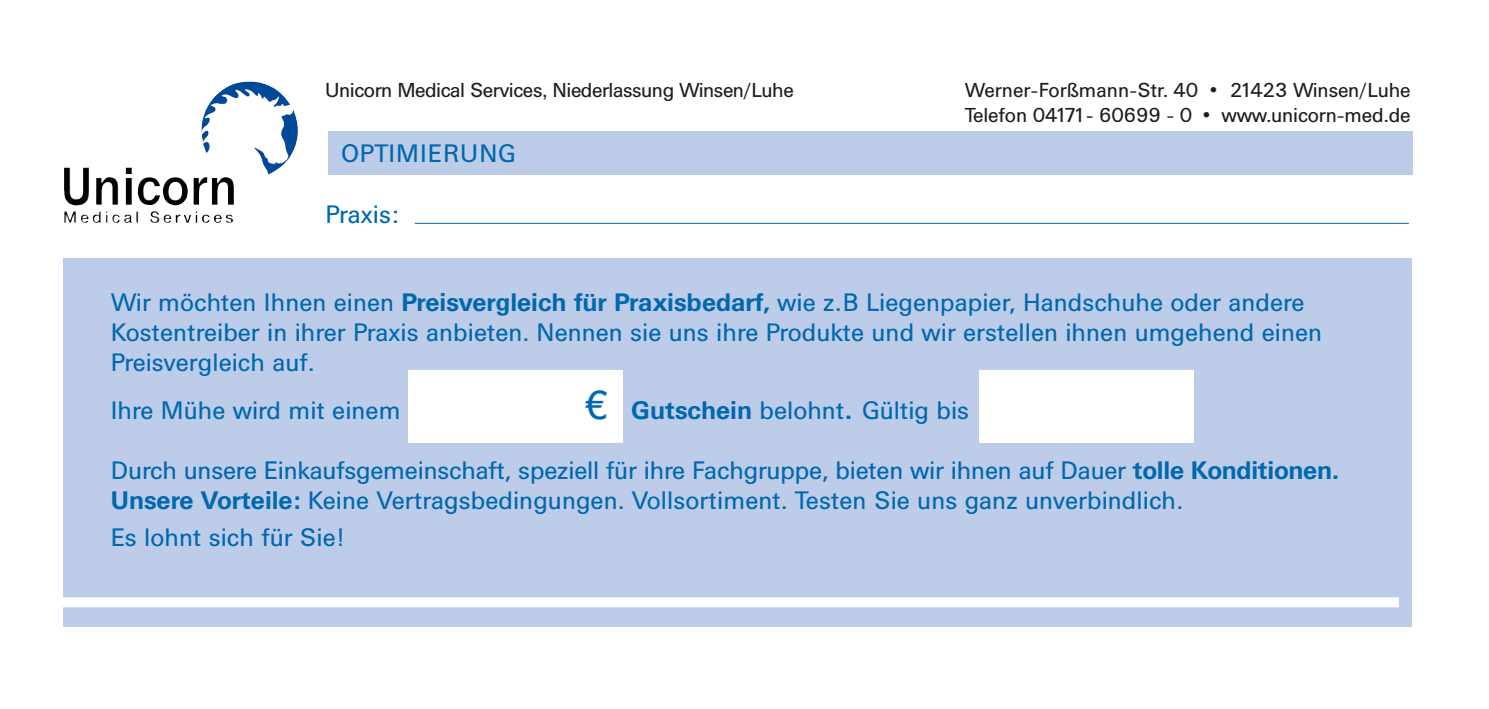
<style>
.page{position:relative;width:1489px;height:709px;background:#fff}
.page>*{position:absolute;margin:0;border:0;box-sizing:border-box;transform-origin:0 0}
.t1{font:25px/30px "Univers BQ";color:#0068ae}
.t2{font:25px "Univers BQ";letter-spacing:.03em;color:#0068ae}
.t3{font:20px/25px "Univers BQ";letter-spacing:-.025em;color:#1d1d1b}
.s1{font-family:"Helvetica Neue"}
.s2{font-family:"Univers";font-weight:500;font-size:15px}
.s3{font-weight:700}
.s4{font-family:"Helvetica Neue";font-size:40px}
.s5{font-size:32.5px}
</style>
<div class="page">
<img style="left:201px;top:82px;width:64px;height:50px">
<div style="left:64px;top:259px;width:1347px;height:368px;background:#bccce9"></div>
<div style="left:52px;top:597px;width:1346px;height:10px;background:#fff"></div>
<div style="left:408px;top:371px;width:214px;height:72px;background:#fff"></div>
<div style="left:328px;top:131px;width:1084px;height:43px;background:#bccce9"></div>
<hr style="left:415px;top:223px;width:993px;height:1px;background:#0068ae">
<div style="left:979px;top:370px;width:214px;height:73px;background:#fff"></div>
<p class="t3" style="left:325px;top:78px;width:470px">Unicorn Medical Services<span class="s1">,</span> Niederlassung Winsen/Luhe</p>
<p class="t3" style="left:964px;top:78px;width:447px">Werner-Forßmann-Str. 40 <span class="s2">•</span> 21423 Winsen/Luhe<br>Telefon 04171- 60699 - 0 <span class="s2">•</span> www.unicorn-med.de</p>
<p class="t2" style="left:341px;top:139px;width:176px">OPTIMIERUNG</p>
<p class="t1" style="left:325px;top:200px;width:75px">Praxis:</p>
<p class="t1" style="left:111px;top:288px;width:1212px">Wir möchten Ihnen einen <span class="s3">Preisvergleich für Praxisbedarf,</span> wie z.B Liegenpapier, Handschuhe oder andere<br>Kostentreiber in ihrer Praxis anbieten. Nennen sie uns ihre Produkte und wir erstellen ihnen umgehend einen<br>Preisvergleich auf.</p>
<p class="t1" style="left:111px;top:396px;width:291px">Ihre Mühe wird mit einem</p>
<p class="t1" style="left:584px;top:396px;width:386px"><span class="s4">€</span> <span class="s3">Gutschein</span> belohnt<span class="s5">.</span> Gültig bis</p>
<p class="t1" style="left:111px;top:456px;width:1229px">Durch unsere Einkaufsgemeinschaft, speziell für ihre Fachgruppe, bieten wir ihnen auf Dauer <span class="s3">tolle Konditionen.<br>Unsere Vorteile:</span> Keine Vertragsbedingungen. Vollsortiment. Testen Sie uns ganz unverbindlich.</p>
<p class="t1" style="left:111px;top:523px;width:234px">Es lohnt sich für Sie!</p>
</div>
